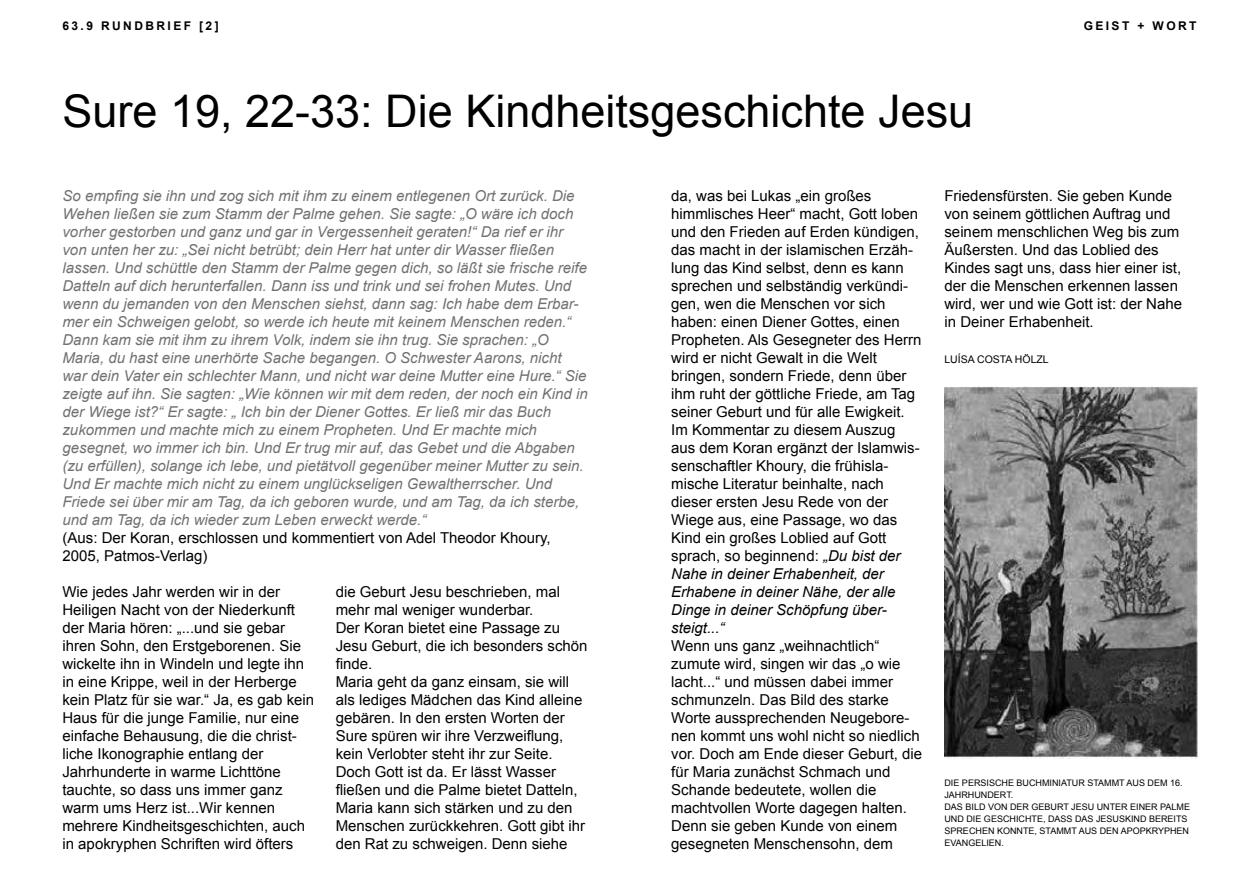
<style>
.page{position:relative;width:1259px;height:893px;background:#fff}
.page>*{position:absolute;margin:0;border:0;box-sizing:border-box;transform-origin:0 0}
.t1{font:45px "Arial";color:#000}
.t2{font:15px/18px "Arial";color:#000}
.t3{font:italic 15px/18px "Arial";color:#707172}
.t4{font:700 12px "Arial";letter-spacing:.2em;color:#000}
.t5{font:10.5px "Arial";color:#000}
.t6{font:9px "Arial";color:#000}
.s1{font-style:italic}
</style>
<div class="page">
<img style="left:944px;top:386px;width:253px;height:373px">
<p class="t4" style="left:62px;top:17px;width:158px">63.9 RU NDB RIEF [2]</p>
<h1 class="t1" style="left:62px;top:82px;width:912px">Sure 19, 22-33: Die Kindheitsgeschichte Jesu</h1>
<p class="t4" style="left:1083px;top:17px;width:21px">GEIST</p>
<p class="t4" style="left:1137px;top:17px;width:40px">+ WORT</p>
<p class="t3" style="left:62px;top:187px;width:527px">So empfing sie ihn und zog sich mit ihm zu einem entlegenen Ort zurück. Die Wehen ließen sie zum Stamm der Palme gehen. Sie sagte: „O wäre ich doch vorher gestorben und ganz und gar in Vergessenheit geraten!“ Da rief er ihr von unten her zu: „Sei nicht betrübt; dein Herr hat unter dir Wasser fließen lassen. Und schüttle den Stamm der Palme gegen dich, so läßt sie frische reife Datteln auf dich herunterfallen. Dann iss und trink und sei frohen Mutes. Und wenn du jemanden von den Menschen siehst, dann sag: Ich habe dem Erbar&shy;mer ein Schweigen gelobt, so werde ich heute mit keinem Menschen reden.“ Dann kam sie mit ihm zu ihrem Volk, indem sie ihn trug. Sie sprachen: „O Maria, du hast eine unerhörte Sache begangen. O Schwester Aarons, nicht war dein Vater ein schlechter Mann, und nicht war deine Mutter eine Hure.“ Sie zeigte auf ihn. Sie sagten: „Wie können wir mit dem reden, der noch ein Kind in der Wiege ist?“ Er sagte: „ Ich bin der Diener Gottes. Er ließ mir das Buch zukommen und machte mich zu einem Propheten. Und Er machte mich gesegnet, wo immer ich bin. Und Er trug mir auf, das Gebet und die Abgaben (zu erfüllen), solange ich lebe, und pietätvoll gegenüber meiner Mutter zu sein.<br>Und Er machte mich nicht zu einem unglückseligen Gewaltherrscher. Und Friede sei über mir am Tag, da ich geboren wurde, und am Tag, da ich sterbe, und am Tag, da ich wieder zum Leben erweckt werde.“</p>
<p class="t2" style="left:62px;top:529px;width:490px">(Aus: Der Koran, erschlossen und kommentiert von Adel Theodor Khoury,<br>2005, Patmos-Verlag)</p>
<p class="t2" style="left:62px;top:583px;width:253px">Wie jedes Jahr werden wir in der Heiligen Nacht von der Niederkunft der Maria hören: „...und sie gebar ihren Sohn, den Erstgeborenen. Sie wickelte ihn in Windeln und legte ihn in eine Krippe, weil in der Herberge kein Platz für sie war.“ Ja, es gab kein Haus für die junge Familie, nur eine einfache Behausung, die die christ&shy;liche I konographie entlang der Jahrhunderte in warme Lichttöne tauchte, so dass uns immer ganz warm ums Herz ist...Wir kennen mehrere Kindheitsgeschichten, auch in apokryphen Schriften wird öfters</p>
<p class="t2" style="left:336px;top:583px;width:253px">die Geburt Jesu beschrieben, mal mehr mal weniger wunderbar.<br>Der Koran bietet eine Passage zu<br>Jesu Geburt, die ich besonders schön finde.<br>Maria geht da ganz einsam, sie will als lediges Mädchen das Kind alleine gebären. I n den ersten Worten der<br>Sure spüren wir ihre Verzweiflung, kein Verlobter steht ihr zur Seite.<br>Doch Gott ist da. Er lässt Wasser fließen und die Palme bietet Datteln,<br>Maria kann sich stärken und zu den<br>Menschen zurückkehren. Gott gibt ihr den Rat zu schweigen. Denn siehe</p>
<p class="t2" style="left:671px;top:187px;width:252px">da, was bei Lukas „ein großes himmlisches Heer“ macht, Gott loben und den Frieden auf Erden kündigen, das macht in der islamischen Erzäh&shy;lung das Kind selbst, denn es kann sprechen und selbständig verkündi&shy;gen, wen die Menschen vor sich haben: einen Diener Gottes, einen<br>Propheten. Als Gesegneter des Herrn wird er nicht Gewalt in die Welt bringen, sondern Friede, denn über ihm ruht der göttliche Friede, am Tag seiner Geburt und für alle Ewigkeit.<br>I m Kommentar zu diesem Auszug aus dem Koran ergänzt der Islamwis&shy;senschaftler Khoury, die frühisla&shy;mische Literatur beinhalte, nach dieser ersten Jesu Rede von der<br>Wiege aus, eine Passage, wo das<br>Kind ein großes Loblied auf Gott sprach, so beginnend: <span class="s1">„Du bist der<br>Nahe in deiner Erhabenheit, der<br>Erhabene in deiner Nähe, der alle<br>Dinge in deiner Schöpfung über&shy;steigt...“</span></p>
<p class="t2" style="left:671px;top:637px;width:252px">Wenn uns ganz „weihnachtlich“ zumute wird, singen wir das „o wie lacht...“ und müssen dabei immer schmunzeln. Das Bild des starke<br>Worte aussprechenden Neugebore&shy;nen kommt uns wohl nicht so niedlich vor. Doch am Ende dieser Geburt, die für Maria zunächst Schmach und<br>Schande bedeutete, wollen die machtvollen Worte dagegen halten.<br>Denn sie geben Kunde von einem gesegneten Menschensohn, dem</p>
<p class="t2" style="left:944px;top:187px;width:239px">Friedensfürsten. Sie geben Kunde von seinem göttlichen Auftrag und seinem menschlichen Weg bis zum<br>Äußersten. Und das Loblied des<br>Kindes sagt uns, dass hier einer ist, der die Menschen erkennen lassen wird, wer und wie Gott ist: der Nahe in Deiner Erhabenheit.</p>
<p class="t5" style="left:944px;top:352px;width:106px">LUÍSA COSTA HÖLZL</p>
<p class="t6" style="left:944px;top:777px;width:25px">Die pers</p>
<p class="t6" style="left:986px;top:777px;width:10px">ische</p>
<p class="t6" style="left:1016px;top:777px;width:14px">Buchm</p>
<p class="t6" style="left:1049px;top:777px;width:19px">iniatur</p>
<p class="t6" style="left:1087px;top:777px;width:8px">stammt</p>
<p class="t6" style="left:1126px;top:777px;width:8px">aus</p>
<p class="t6" style="left:1147px;top:777px;width:8px">dem</p>
<p class="t6" style="left:1170px;top:777px;width:14px">16.</p>
<p class="t6" style="left:944px;top:789px;width:12px">Jahrhundert</p>
<p class="t6" style="left:1011px;top:789px;width:4px">.</p>
<p class="t6" style="left:944px;top:801px;width:51px">Das Bild von</p>
<p class="t6" style="left:1010px;top:801px;width:8px">der</p>
<p class="t6" style="left:1031px;top:801px;width:14px">Geburt</p>
<p class="t6" style="left:1071px;top:801px;width:12px">Jesu</p>
<p class="t6" style="left:1096px;top:801px;width:8px">unter</p>
<p class="t6" style="left:1130px;top:801px;width:16px">einer</p>
<p class="t6" style="left:1160px;top:801px;width:13px">Palme</p>
<p class="t6" style="left:944px;top:813px;width:8px">und</p>
<p class="t6" style="left:966px;top:813px;width:32px">die Gesch</p>
<p class="t6" style="left:1016px;top:813px;width:10px">ichte</p>
<p class="t6" style="left:1043px;top:813px;width:12px">, dass</p>
<p class="t6" style="left:1075px;top:813px;width:7px">das</p>
<p class="t6" style="left:1096px;top:813px;width:12px">Jesusk</p>
<p class="t6" style="left:1131px;top:813px;width:25px">ind bere</p>
<p class="t6" style="left:1173px;top:813px;width:9px">its</p>
<p class="t6" style="left:944px;top:825px;width:8px">sprechen</p>
<p class="t6" style="left:997px;top:825px;width:8px">konnte</p>
<p class="t6" style="left:1034px;top:825px;width:13px">, stammt</p>
<p class="t6" style="left:1078px;top:825px;width:8px">aus</p>
<p class="t6" style="left:1099px;top:825px;width:7px">den</p>
<p class="t6" style="left:1120px;top:825px;width:8px">apopkr</p>
<p class="t6" style="left:1158px;top:825px;width:13px">yphen</p>
<p class="t6" style="left:944px;top:837px;width:13px">Evangel</p>
<p class="t6" style="left:986px;top:837px;width:19px">ien.</p>
</div>
